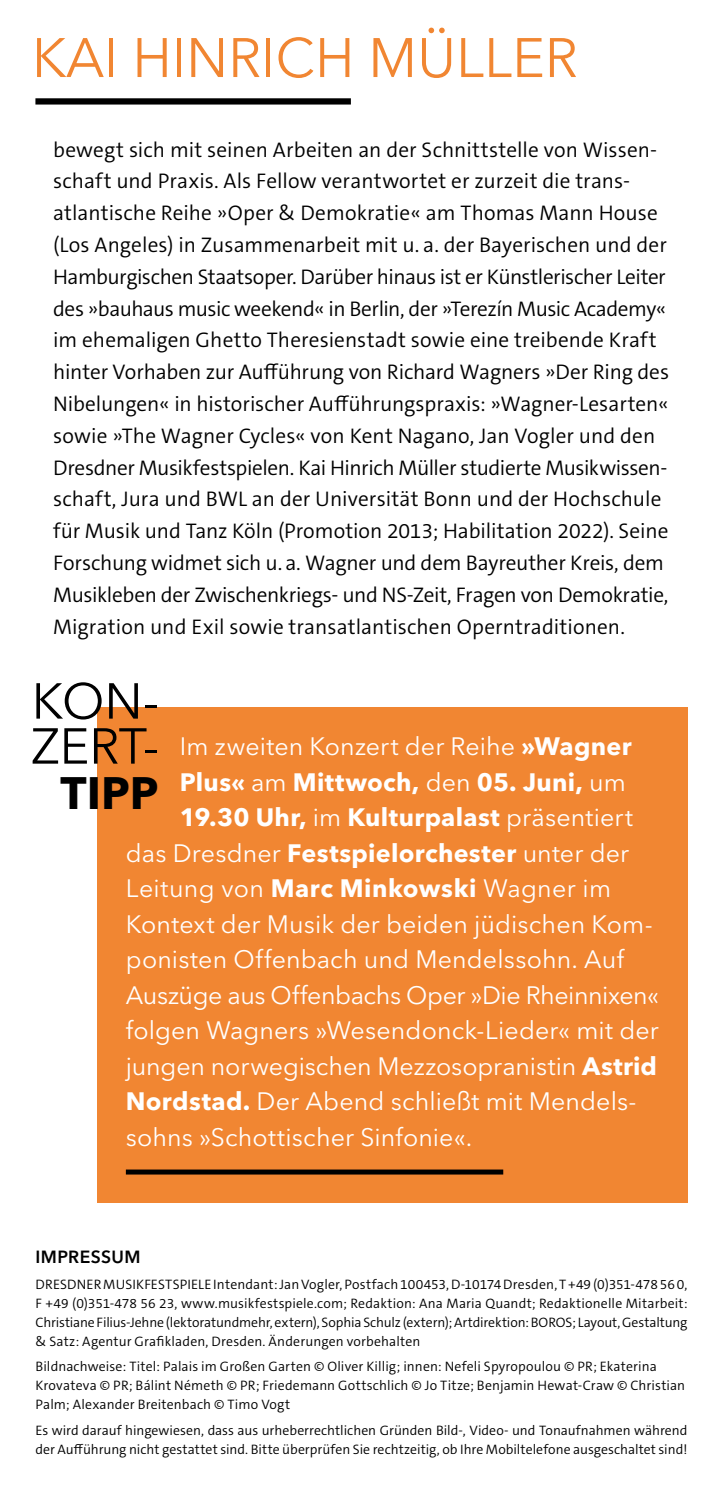
<style>
.page{position:relative;width:723px;height:1489px;background:#fff}
.page>*{position:absolute;margin:0;border:0;box-sizing:border-box;transform-origin:0 0}
.t1{font:55px "Avenir Next LT Pro";color:#f18632}
.t2{font:50px/45px "Avenir Next LT Pro";color:#000}
.t3{font:700 45px "Avenir Next LT Pro";color:#000}
.t4{font:25px "Avenir Next LT Pro";letter-spacing:.005em;color:#fff}
.t5{font:700 25px "Avenir Next LT Pro";letter-spacing:.01em;color:#fff}
.t6{font:25px "Avenir Next LT Pro";letter-spacing:-.015em;color:#fff}
.t7{font:300 21.25px/31.8px "The Sans C5";letter-spacing:-.005em;color:#000}
.t8{font:600 17.5px "Avenir Next LT Pro";letter-spacing:.025em;color:#000}
.t9{font:300 13.75px/18.8px "The Sans C5";letter-spacing:.005em;color:#000}
.s1{font-weight:700}
.s2{font-weight:400}
</style>
<div class="page">
<div style="left:35px;top:98px;width:316px;height:6px;background:#000"></div>
<div style="left:98px;top:707px;width:589px;height:495px;background:#f18632"></div>
<div style="left:126px;top:1169px;width:377px;height:5px;background:#000"></div>
<h1 class="t1" style="left:32px;top:25px;width:547px">KAI HINRICH MÜLLER</h1>
<p class="t7" style="left:53px;top:134px;width:617px">bewegt sich mit seinen Arbeiten an der Schnittstelle von Wissen&shy;schaft und Praxis. Als Fellow verantwortet er zurzeit die trans&shy;atlantische Reihe »Oper &amp; Demokratie« am Thomas Mann House (Los Angeles) in Zusammenarbeit mit u. a. der Bayerischen und der Hamburgischen Staatsoper. Darüber hinaus ist er Künstlerischer Leiter des »bauhaus music weekend« in Berlin, der »Terezín Music Academy« im ehemaligen Ghetto Theresienstadt sowie eine treibende Kraft hinter Vorhaben zur Aufführung von Richard Wagners »Der Ring des Nibelungen« in historischer Aufführungspraxis: »Wagner-Lesarten« sowie »The Wagner Cycles« von Kent Nagano, Jan Vogler und den Dresdner Musikfestspielen. Kai Hinrich Müller studierte Musikwissen&shy;schaft, Jura und BWL an der Universität Bonn und der Hochschule für Musik und Tanz Köln (Promotion 2013; Habilitation 2022). Seine Forschung widmet sich u. a. Wagner und dem Bayreuther Kreis, dem Musikleben der Zwischenkriegs- und NS-Zeit, Fragen von Demokratie, Migration und Exil sowie transatlantischen Operntraditionen.</p>
<h2 class="t2" style="left:31px;top:678px;width:129px">KON-<br>ZERT-</h2>
<h3 class="t3" style="left:61px;top:765px;width:100px">TIPP</h3>
<p class="t4" style="left:180px;top:731px;width:453px">Im zweiten Konzert der Reihe <span class="s1">»Wagner</span></p>
<p class="t5" style="left:180px;top:766px;width:447px">Plus« <span class="s2">am</span> Mittwoch, <span class="s2">den</span> 05. Juni, <span class="s2">um</span></p>
<p class="t5" style="left:180px;top:802px;width:454px">19.30 Uhr, <span class="s2">im</span> Kulturpalast <span class="s2">präsentiert</span></p>
<p class="t4" style="left:126px;top:838px;width:505px">das Dresdner <span class="s1">Festspielorchester</span> unter der</p>
<p class="t4" style="left:126px;top:873px;width:487px">Leitung von <span class="s1">Marc Minkowski</span> Wagner im</p>
<p class="t4" style="left:126px;top:909px;width:528px">Kontext der Musik der beiden jüdischen Kom-</p>
<p class="t4" style="left:126px;top:944px;width:500px">ponisten Offenbach und Mendelssohn. Auf</p>
<p class="t6" style="left:126px;top:980px;width:535px">Auszüge aus Offenbachs Oper »Die Rheinnixen«</p>
<p class="t4" style="left:126px;top:1015px;width:534px">folgen Wagners »Wesendonck-Lieder« mit der</p>
<p class="t4" style="left:126px;top:1051px;width:532px">jungen norwegischen Mezzosopranistin <span class="s1">Astrid</span></p>
<p class="t4" style="left:126px;top:1086px;width:512px"><span class="s1">Nordstad.</span> Der Abend schließt mit Mendels-</p>
<p class="t4" style="left:126px;top:1122px;width:348px">sohns »Schottischer Sinfonie«.</p>
<p class="t8" style="left:35px;top:1246px;width:107px">IMPRESSUM</p>
<p class="t9" style="left:35px;top:1275px;width:654px;text-align:justify">DRESDNER MUSIKFESTSPIELE Intendant: Jan Vogler, Postfach 100453, D-10174 Dresden, T +49 (0)351-478 56 0, F +49 (0)351-478 56 23, www.musikfestspiele.com; Redaktion: Ana Maria Quandt; Redaktionelle Mitarbeit:<br>Christiane Filius-Jehne (lektoratundmehr, extern), Sophia Schulz (extern); Artdirektion: BOROS; Layout, Gestaltung &amp; Satz: Agentur Grafikladen, Dresden. Änderungen vorbehalten</p>
<p class="t9" style="left:35px;top:1357px;width:651px">Bildnachweise: Titel: Palais im Großen Garten © Oliver Killig; innen: Nefeli Spyropoulou © PR; Ekaterina<br>Krovateva © PR; Bálint Németh © PR; Friedemann Gottschlich © Jo Titze; Benjamin Hewat-Craw © Christian<br>Palm; Alexander Breitenbach © Timo Vogt</p>
<p class="t9" style="left:35px;top:1420px;width:653px">Es wird darauf hingewiesen, dass aus urheberrechtlichen Gründen Bild-, Video- und Tonaufnahmen während der Aufführung nicht gestattet sind. Bitte überprüfen Sie rechtzeitig, ob Ihre Mobiltelefone ausgeschaltet sind!</p>
</div>
